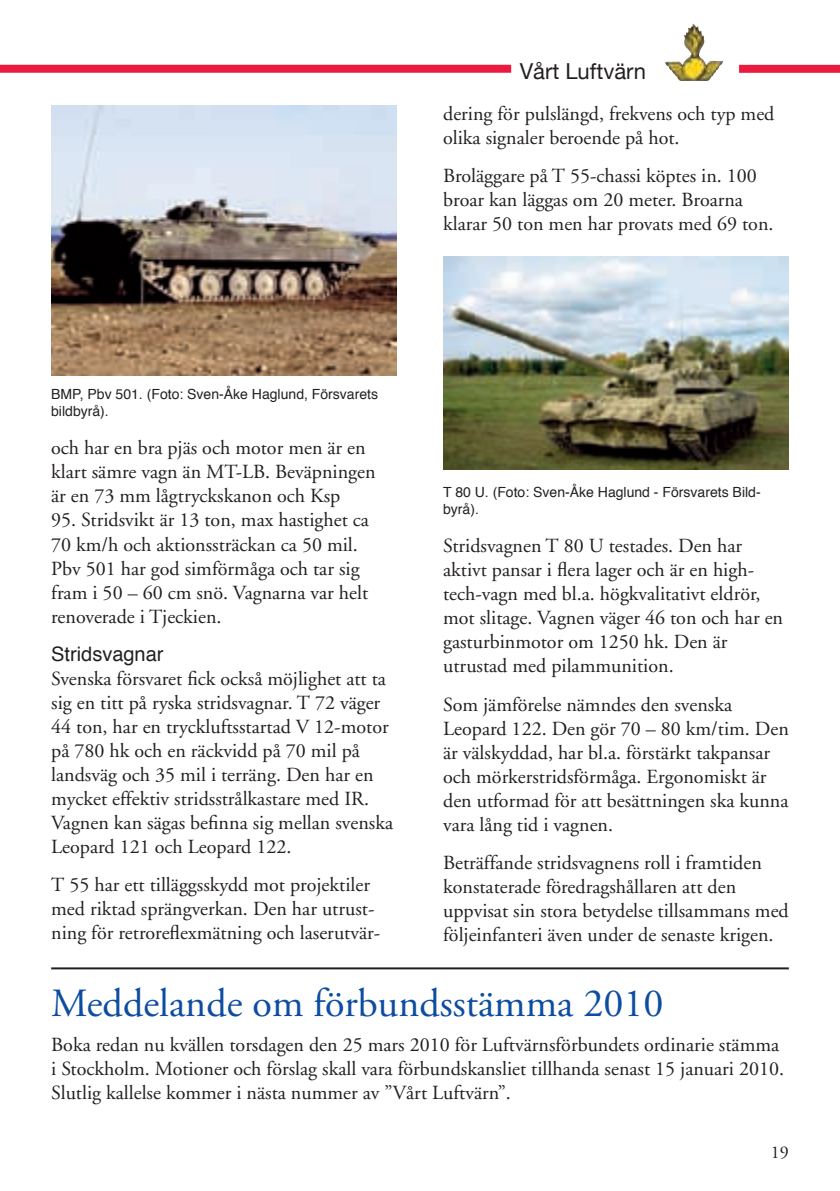
<style>
.page{position:relative;width:840px;height:1191px;background:#fff}
.page>*{position:absolute;margin:0;border:0;box-sizing:border-box;transform-origin:0 0}
.t1{font:40px "Adobe Garamond";color:#0d4da1}
.t2{font:22px "Helvetica Neue";color:#231f20}
.t3{font:20px/24px "Adobe Garamond";color:#231f20}
.t4{font:20px "Helvetica";color:#231f20}
.t5{font:18px "Adobe Garamond";color:#231f20}
.t6{font:14px/16.8px "Helvetica";color:#231f20}
</style>
<div class="page">
<img style="left:665px;top:24px;width:57px;height:57px">
<div style="left:0;top:65px;width:511px;height:8px;background:#ed1a40"></div>
<div style="left:738px;top:65px;width:101px;height:8px;background:#ed1a40"></div>
<img style="left:443px;top:257px;width:345px;height:212px">
<img style="left:51px;top:105px;width:345px;height:270px">
<hr style="left:51px;top:967px;width:737px;height:2px;background:#231f20">
<p class="t2" style="left:519px;top:58px;width:128px">Vårt Luftvärn</p>
<p class="t3" style="left:443px;top:102px;width:332px">dering för pulslängd, frekvens och typ med olika signaler beroende på hot.</p>
<p class="t3" style="left:443px;top:164px;width:332px">Broläggare på T 55-chassi köptes in. 100 broar kan läggas om 20 meter. Broarna klarar 50 ton men har provats med 69 ton.</p>
<p class="t6" style="left:51px;top:386px;width:328px">BMP, Pbv 501. (Foto: Sven-Åke Haglund, Försvarets bildbyrå).</p>
<p class="t3" style="left:51px;top:436px;width:326px">och har en bra pjäs och motor men är en klart sämre vagn än MT-LB. Beväpningen är en 73 mm lågtryckskanon och Ksp</p>
<p class="t3" style="left:51px;top:508px;width:319px">95. Stridsvikt är 13 ton, max hastighet ca 70 km/h och aktionssträckan ca 50 mil.<br>Pbv 501 har god simförmåga och tar sig fram i 50 – 60 cm snö. Vagnarna var helt renoverade i Tjeckien.</p>
<p class="t4" style="left:51px;top:638px;width:114px">Stridsvagnar</p>
<p class="t3" style="left:51px;top:667px;width:343px">Svenska försvaret fick också möjlighet att ta sig en titt på ryska stridsvagnar. T 72 väger 44 ton, har en tryckluftsstartad V 12-motor på 780 hk och en räckvidd på 70 mil på landsväg och 35 mil i terräng. Den har en mycket effektiv stridsstrålkastare med IR.<br>Vagnen kan sägas befinna sig mellan svenska Leopard 121 och Leopard 122.</p>
<p class="t3" style="left:51px;top:873px;width:330px">T 55 har ett tilläggsskydd mot projektiler med riktad sprängverkan. Den har utrust&shy;ning för retroreflexmätning och laserutvär-</p>
<p class="t6" style="left:443px;top:484px;width:319px">T 80 U. (Foto: Sven-Åke Haglund - Försvarets Bild&shy;byrå).</p>
<p class="t3" style="left:443px;top:534px;width:341px">Stridsvagnen T 80 U testades. Den har aktivt pansar i flera lager och är en high&shy;tech-vagn med bl.a. högkvalitativt eldrör, mot slitage. Vagnen väger 46 ton och har en gasturbinmotor om 1250 hk. Den är utrustad med pilammunition.</p>
<p class="t3" style="left:443px;top:693px;width:347px">Som jämförelse nämndes den svenska Leopard 122. Den gör 70 – 80 km/tim. Den är välskyddad, har bl.a. förstärkt takpansar och mörkerstridsförmåga. Ergonomiskt är den utformad för att besättningen ska kunna vara lång tid i vagnen.</p>
<p class="t3" style="left:443px;top:851px;width:347px">Beträffande stridsvagnens roll i framtiden konstaterade föredragshållaren att den uppvisat sin stora betydelse tillsammans med följeinfanteri även under de senaste krigen.</p>
<h1 class="t1" style="left:51px;top:981px;width:613px">Meddelande om förbundsstämma 2010</h1>
<p class="t3" style="left:51px;top:1033px;width:734px">Boka redan nu kvällen torsdagen den 25 mars 2010 för Luftvärnsförbundets ordinarie stämma i Stockholm. Motioner och förslag skall vara förbundskansliet tillhanda senast 15 januari 2010.<br>Slutlig kallelse kommer i nästa nummer av ”Vårt Luftvärn”.</p>
<p class="t5" style="left:770px;top:1142px;width:19px">19</p>
</div>
